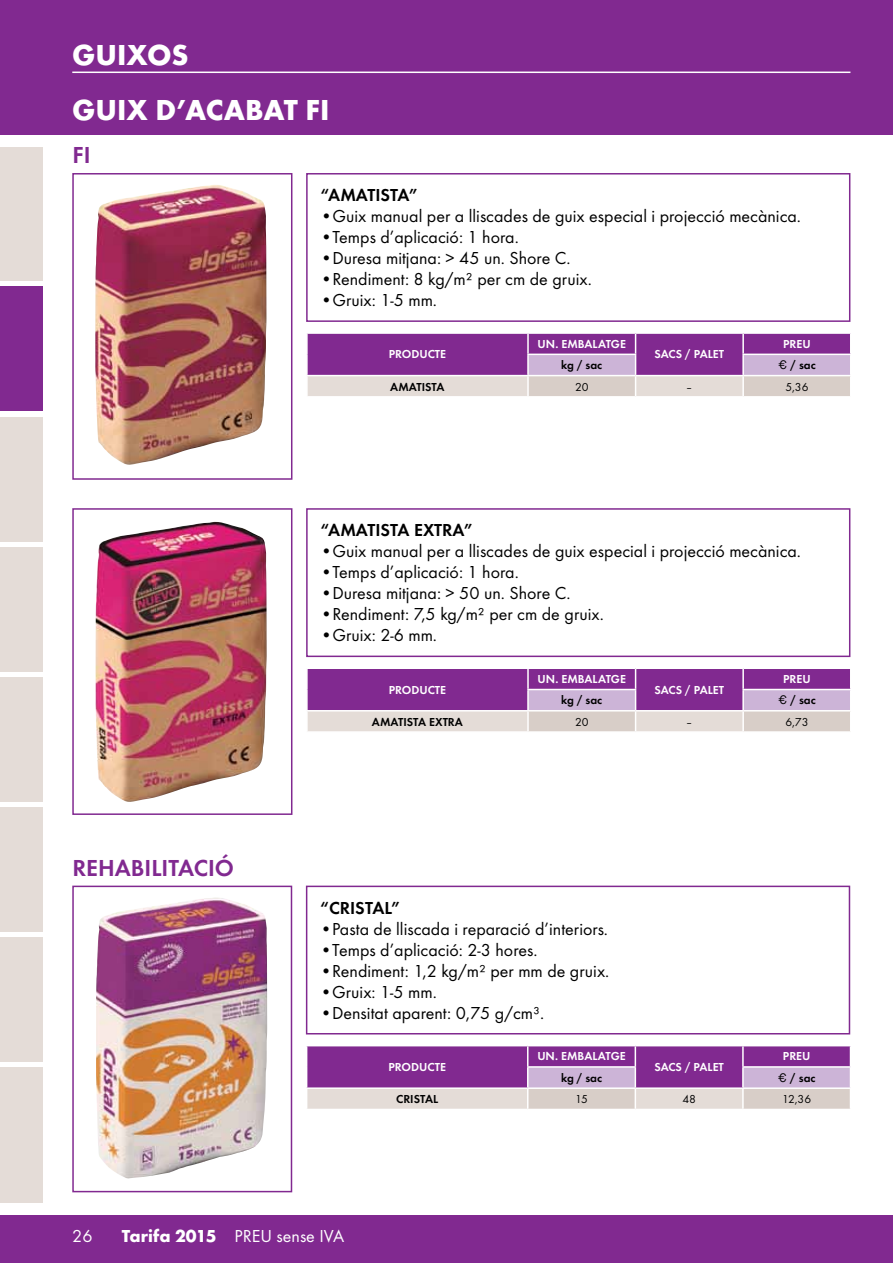
<style>
.page{position:relative;width:893px;height:1263px;background:#fff}
.page>*{position:absolute;margin:0;border:0;box-sizing:border-box;transform-origin:0 0}
.t1{font:700 30px "Futura T";color:#fff}
.t2{font:600 24px "Futura T";color:#812990}
.t3{font:18px "Futura T";color:#000}
.t4{font:600 18px "Futura T";color:#000}
.t5{font:18px "Futura T";color:#fff}
.t6{font:600 12px "Futura T";color:#fff}
.t7{font:600 12px "Futura T";color:#000}
.t8{font:12px "Futura T";color:#000}
.s1{font-family:"Helvetica";font-weight:400}
.s2{font-weight:700}
</style>
<div class="page">
<div style="left:0;top:0;width:893px;height:135px;background:#812990"></div>
<div style="left:0;top:1215px;width:893px;height:48px;background:#812990"></div>
<hr style="left:72px;top:72px;width:778px;height:1px;background:#fff">
<div style="left:0;top:547px;width:43px;height:124px;background:#e4dcd7"></div>
<div style="left:0;top:286px;width:43px;height:125px;background:#812990"></div>
<div style="left:0;top:677px;width:43px;height:125px;background:#e4dcd7"></div>
<div style="left:0;top:807px;width:43px;height:125px;background:#e4dcd7"></div>
<div style="left:0;top:938px;width:43px;height:124px;background:#e4dcd7"></div>
<div style="left:0;top:1068px;width:43px;height:135px;background:#e4dcd7"></div>
<div style="left:0;top:147px;width:43px;height:134px;background:#e4dcd7"></div>
<div style="left:0;top:417px;width:43px;height:124px;background:#e4dcd7"></div>
<img style="left:95px;top:185px;width:171px;height:280px">
<div style="left:72px;top:173px;width:220px;height:307px;border:2px solid #812990"></div>
<div style="left:306px;top:173px;width:544px;height:149px;border:2px solid #812990"></div>
<svg style="left:307px;top:333px;width:544px;height:63px;background:#af7db3"></svg>
<img style="left:95px;top:522px;width:172px;height:280px">
<div style="left:72px;top:508px;width:220px;height:307px;border:2px solid #812990"></div>
<div style="left:306px;top:508px;width:544px;height:149px;border:2px solid #812990"></div>
<svg style="left:307px;top:668px;width:544px;height:63px;background:#af7db4"></svg>
<img style="left:96px;top:897px;width:171px;height:282px">
<div style="left:72px;top:886px;width:220px;height:306px;border:2px solid #812990"></div>
<div style="left:306px;top:886px;width:544px;height:148px;border:2px solid #812990"></div>
<svg style="left:306px;top:1046px;width:545px;height:63px;background:#ae7bb3"></svg>
<h1 class="t1" style="left:72px;top:37px;width:118px">GUIXOS</h1>
<h1 class="t1" style="left:72px;top:92px;width:259px">GUIX D’ACABAT FI</h1>
<h2 class="t2" style="left:73px;top:141px;width:19px">FI</h2>
<h2 class="t2" style="left:73px;top:854px;width:163px">REHABILITACIÓ</h2>
<p class="t4" style="left:320px;top:184px;width:99px">“AMATISTA”</p>
<p class="t3" style="left:320px;top:206px;width:482px">•Guix manual per a lliscades de guix especial i projecció mecànica.</p>
<p class="t3" style="left:320px;top:227px;width:200px">•Temps d’aplicació: 1 hora.</p>
<p class="t3" style="left:320px;top:248px;width:252px">•Duresa mitjana: &gt; 45 un. Shore C.</p>
<p class="t3" style="left:320px;top:269px;width:273px">•Rendiment: 8 kg/m² per cm de gruix.</p>
<p class="t3" style="left:320px;top:290px;width:118px">•Gruix: 1-5 mm.</p>
<p class="t6" style="left:389px;top:347px;width:59px">PRODUCTE</p>
<p class="t6" style="left:538px;top:337px;width:90px">UN. EMBALATGE</p>
<p class="t6" style="left:783px;top:337px;width:29px">PREU</p>
<p class="t6" style="left:655px;top:347px;width:71px">SACS / PALET</p>
<p class="t7" style="left:561px;top:358px;width:43px">kg / sac</p>
<p class="t7" style="left:778px;top:358px;width:39px"><span class="s1">€</span> / sac</p>
<p class="t7" style="left:390px;top:380px;width:56px">AMATISTA</p>
<p class="t8" style="left:575px;top:380px;width:15px">20</p>
<p class="t8" style="left:686px;top:380px;width:8px">–</p>
<p class="t8" style="left:785px;top:380px;width:25px">5,36</p>
<p class="t4" style="left:320px;top:520px;width:154px">“AMATISTA EXTRA”</p>
<p class="t3" style="left:320px;top:541px;width:482px">•Guix manual per a lliscades de guix especial i projecció mecànica.</p>
<p class="t3" style="left:320px;top:562px;width:200px">•Temps d’aplicació: 1 hora.</p>
<p class="t3" style="left:320px;top:583px;width:252px">•Duresa mitjana: &gt; 50 un. Shore C.</p>
<p class="t3" style="left:320px;top:604px;width:285px">•Rendiment: 7,5 kg/m² per cm de gruix.</p>
<p class="t3" style="left:320px;top:625px;width:118px">•Gruix: 2-6 mm.</p>
<p class="t6" style="left:389px;top:682px;width:59px">PRODUCTE</p>
<p class="t6" style="left:538px;top:672px;width:90px">UN. EMBALATGE</p>
<p class="t6" style="left:783px;top:672px;width:29px">PREU</p>
<p class="t6" style="left:655px;top:682px;width:71px">SACS / PALET</p>
<p class="t7" style="left:561px;top:693px;width:43px">kg / sac</p>
<p class="t7" style="left:778px;top:693px;width:39px"><span class="s1">€</span> / sac</p>
<p class="t7" style="left:372px;top:715px;width:92px">AMATISTA EXTRA</p>
<p class="t8" style="left:575px;top:715px;width:15px">20</p>
<p class="t8" style="left:686px;top:715px;width:8px">–</p>
<p class="t8" style="left:785px;top:715px;width:25px">6,73</p>
<p class="t4" style="left:320px;top:897px;width:81px">“CRISTAL”</p>
<p class="t3" style="left:320px;top:918px;width:289px">•Pasta de lliscada i reparació d’interiors.</p>
<p class="t3" style="left:320px;top:939px;width:219px">•Temps d’aplicació: 2-3 hores.</p>
<p class="t3" style="left:320px;top:960px;width:291px">•Rendiment: 1,2 kg/m² per mm de gruix.</p>
<p class="t3" style="left:320px;top:981px;width:118px">•Gruix: 1-5 mm.</p>
<p class="t3" style="left:320px;top:1002px;width:226px">•Densitat aparent: 0,75 g/cm³.</p>
<p class="t6" style="left:388px;top:1060px;width:59px">PRODUCTE</p>
<p class="t6" style="left:537px;top:1049px;width:90px">UN. EMBALATGE</p>
<p class="t6" style="left:783px;top:1049px;width:29px">PREU</p>
<p class="t6" style="left:654px;top:1060px;width:71px">SACS / PALET</p>
<p class="t7" style="left:561px;top:1070px;width:43px">kg / sac</p>
<p class="t7" style="left:778px;top:1071px;width:39px"><span class="s1">€</span> / sac</p>
<p class="t7" style="left:396px;top:1092px;width:44px">CRISTAL</p>
<p class="t8" style="left:575px;top:1092px;width:14px">15</p>
<p class="t8" style="left:682px;top:1092px;width:15px">48</p>
<p class="t8" style="left:782px;top:1092px;width:30px">12,36</p>
<p class="t5" style="left:72px;top:1225px;width:22px">26</p>
<p class="t5" style="left:122px;top:1225px;width:224px"><span class="s2">Tarifa 2015</span> PREU sense IVA</p>
</div>
